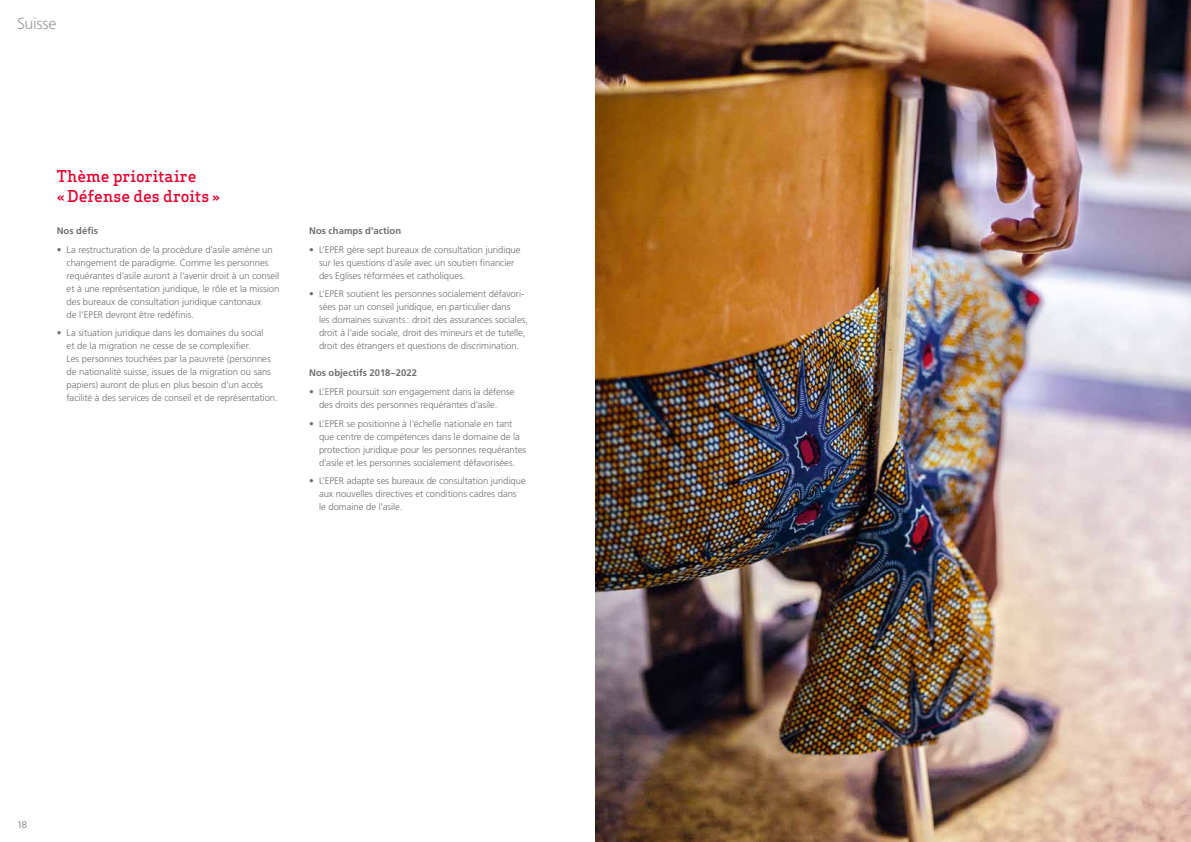
<style>
.page{position:relative;width:1191px;height:842px;background:#fff}
.page>*{position:absolute;margin:0;border:0;box-sizing:border-box;transform-origin:0 0}
.t1{font:500 16px/20px "Apex Serif";letter-spacing:-.005em;color:#e4032e}
.t2{font:300 16px "Frutiger LT";letter-spacing:-.02em;color:#9d9d9c}
.t3{font:300 9.5px/13px "Frutiger LT";letter-spacing:-.005em;color:#706f6f}
.t4{font:700 9.5px "Frutiger LT";letter-spacing:.005em;color:#706f6f}
</style>
<div class="page">
<img style="left:595px;top:0;width:596px;height:842px">
<h1 class="t2" style="left:17px;top:14px;width:41px">Suisse</h1>
<h1 class="t1" style="left:57px;top:166px;width:165px">Thème prioritaire<br>« Défense des droits »</h1>
<p class="t4" style="left:57px;top:225px;width:43px">Nos défis</p>
<p class="t3" style="left:67px;top:243px;width:214px;text-indent:-10px">• La restructuration de la procédure d’asile amène un changement de paradigme. Comme les personnes requérantes d’asile auront à l’avenir droit à un conseil et à une représentation juridique, le rôle et la mission des bureaux de consultation juridique cantonaux<br>de l’EPER devront être redéfinis.</p>
<p class="t3" style="left:67px;top:327px;width:213px;text-indent:-10px">• La situation juridique dans les domaines du social<br>et de la migration ne cesse de se complexifier.<br>Les personnes touchées par la pauvreté (personnes de nationalité suisse, issues de la migration ou sans papiers) auront de plus en plus besoin d’un accès facilité à des services de conseil et de représentation.</p>
<p class="t4" style="left:309px;top:225px;width:94px">Nos champs d’action</p>
<p class="t3" style="left:319px;top:243px;width:203px;text-indent:-10px">• L’EPER gère sept bureaux de consultation juridique sur les questions d’asile avec un soutien financier des Eglises réformées et catholiques.</p>
<p class="t3" style="left:319px;top:288px;width:211px;text-indent:-10px">• L’EPER soutient les personnes socialement défavori&shy;sées par un conseil juridique, en particulier dans<br>les domaines suivants : droit des assurances sociales, droit à l’aide sociale, droit des mineurs et de tutelle, droit des étrangers et questions de discrimination.</p>
<p class="t4" style="left:309px;top:367px;width:109px">Nos objectifs 2018–2022</p>
<p class="t3" style="left:319px;top:385px;width:197px;text-indent:-10px">• L’EPER poursuit son engagement dans la défense des droits des personnes requérantes d’asile.</p>
<p class="t3" style="left:319px;top:417px;width:209px;text-indent:-10px">• L’EPER se positionne à l’échelle nationale en tant que centre de compétences dans le domaine de la protection juridique pour les personnes requérantes d’asile et les personnes socialement défavorisées.</p>
<p class="t3" style="left:319px;top:475px;width:208px;text-indent:-10px">• L’EPER adapte ses bureaux de consultation juridique aux nouvelles directives et conditions cadres dans le domaine de l’asile.</p>
<p class="t3" style="left:17px;top:818px;width:12px">18</p>
</div>
